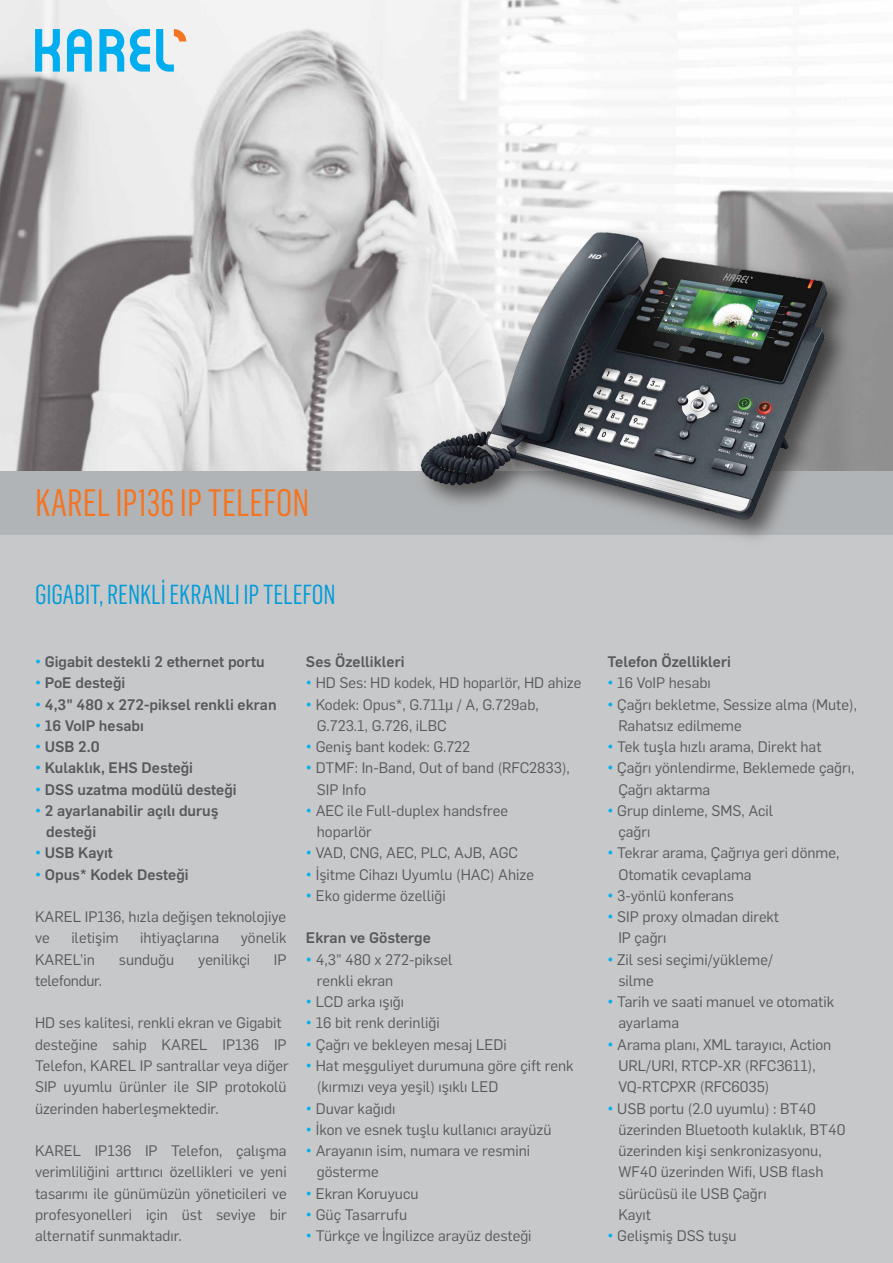
<style>
.page{position:relative;width:893px;height:1263px;background:#fff}
.page>*{position:absolute;margin:0;border:0;box-sizing:border-box;transform-origin:0 0}
.t1{font:37.5px "Flama Condensed";color:#f47421}
.t2{font:27px "Flama Condensed";letter-spacing:-.005em;color:#009cd9}
.t3{font:15px/21.3px "Flama";color:#58595b}
.t4{font:500 15px/21.3px "Flama";color:#58595b}
.t5{font:15px "Flama";letter-spacing:-.02em;color:#58595b}
.s1{color:#00aeef}
.s2{font-weight:500;color:#00aeef}
</style>
<div class="page">
<div style="left:0;top:416px;width:893px;height:847px;background:#c7c8ca"></div>
<img style="left:0;top:0;width:893px;height:471px">
<div style="left:0;top:471px;width:893px;height:63px;background:#b1b4b6"></div>
<svg style="left:99px;top:29px;width:25px;height:43px"></svg>
<svg style="left:67px;top:29px;width:25px;height:43px"></svg>
<svg style="left:35px;top:29px;width:25px;height:43px"></svg>
<svg style="left:130px;top:29px;width:20px;height:43px"></svg>
<svg style="left:156px;top:29px;width:30px;height:43px"></svg>
<img style="left:409px;top:221px;width:451px;height:314px">
<img style="left:414px;top:227px;width:424px;height:312px">
<h1 class="t1" style="left:35px;top:479px;width:276px">KAREL IP136 IP TELEFON</h1>
<h2 class="t2" style="left:35px;top:577px;width:302px">GIGABIT, RENKLİ EKRANLI IP TELEFON</h2>
<p class="t4" style="left:35px;top:650px;width:231px"><span class="s1">•</span> Gigabit destekli 2 ethernet portu</p>
<p class="t4" style="left:35px;top:671px;width:92px"><span class="s1">•</span> PoE desteği</p>
<p class="t4" style="left:35px;top:692px;width:243px"><span class="s1">•</span> 4,3" 480 x 272-piksel renkli ekran</p>
<p class="t4" style="left:35px;top:714px;width:110px"><span class="s1">•</span> 16 VoIP hesabı</p>
<p class="t4" style="left:35px;top:735px;width:66px"><span class="s1">•</span> USB 2.0</p>
<p class="t4" style="left:35px;top:756px;width:160px"><span class="s1">•</span> Kulaklık, EHS Desteği</p>
<p class="t4" style="left:35px;top:777px;width:203px"><span class="s1">•</span> DSS uzatma modülü desteği</p>
<p class="t4" style="left:46px;top:799px;width:174px;text-indent:-11px"><span class="s1">•</span> 2 ayarlanabilir açılı duruş desteği</p>
<p class="t4" style="left:35px;top:841px;width:79px"><span class="s1">•</span> USB Kayıt</p>
<p class="t4" style="left:35px;top:862px;width:155px"><span class="s1">•</span> Opus* Kodek Desteği</p>
<p class="t3" style="left:35px;top:905px;width:253px">KAREL IP136, hızla değişen teknolojiye ve</p>
<p class="t3" style="left:71px;top:926px;width:49px">iletişim</p>
<p class="t3" style="left:140px;top:926px;width:80px">ihtiyaçlarına</p>
<p class="t3" style="left:241px;top:926px;width:47px">yönelik</p>
<p class="t3" style="left:35px;top:948px;width:61px">KAREL’in</p>
<p class="t3" style="left:119px;top:948px;width:57px">sunduğu</p>
<p class="t3" style="left:198px;top:948px;width:53px">yenilikçi</p>
<p class="t3" style="left:274px;top:948px;width:14px">IP</p>
<p class="t5" style="left:35px;top:970px;width:68px">telefondur.</p>
<p class="t3" style="left:35px;top:1011px;width:255px">HD ses kalitesi, renkli ekran ve Gigabit desteğine sahip KAREL IP136 IP Telefon, KAREL IP santrallar veya diğer SIP uyumlu ürünler ile SIP protokolü üzerinden haberleşmektedir.</p>
<p class="t3" style="left:35px;top:1139px;width:253px;text-align:justify">KAREL IP136 IP Telefon, çalışma verimliliğini arttırıcı özellikleri ve yeni tasarımı ile günümüzün yöneticileri ve profesyonelleri için üst seviye bir alternatif sunmaktadır.</p>
<p class="t4" style="left:306px;top:650px;width:100px">Ses Özellikleri</p>
<p class="t3" style="left:306px;top:671px;width:277px"><span class="s2">•</span> HD Ses: HD kodek, HD hoparlör, HD ahize</p>
<p class="t3" style="left:317px;top:693px;width:223px;text-indent:-11px"><span class="s2">•</span> Kodek: Opus*, G.711µ / A, G.729ab,<br>G.723.1, G.726, iLBC</p>
<p class="t3" style="left:306px;top:735px;width:166px"><span class="s2">•</span> Geniş bant kodek: G.722</p>
<p class="t3" style="left:317px;top:756px;width:255px;text-indent:-11px"><span class="s2">•</span> DTMF: In-Band, Out of band (RFC2833),<br>SIP Info</p>
<p class="t3" style="left:317px;top:799px;width:193px;text-indent:-11px"><span class="s2">•</span> AEC ile Full-duplex handsfree hoparlör</p>
<p class="t3" style="left:306px;top:841px;width:214px"><span class="s2">•</span> VAD, CNG, AEC, PLC, AJB, AGC</p>
<p class="t3" style="left:306px;top:863px;width:230px"><span class="s2">•</span> İşitme Cihazı Uyumlu (HAC) Ahize</p>
<p class="t3" style="left:306px;top:884px;width:141px"><span class="s2">•</span> Eko giderme özelliği</p>
<p class="t4" style="left:306px;top:926px;width:126px">Ekran ve Gösterge</p>
<p class="t3" style="left:317px;top:948px;width:137px;text-indent:-11px"><span class="s2">•</span> 4,3" 480 x 272-piksel renkli ekran</p>
<p class="t3" style="left:306px;top:990px;width:100px"><span class="s2">•</span> LCD arka ışığı</p>
<p class="t3" style="left:306px;top:1011px;width:135px"><span class="s2">•</span> 16 bit renk derinliği</p>
<p class="t3" style="left:306px;top:1033px;width:202px"><span class="s2">•</span> Çağrı ve bekleyen mesaj LEDi</p>
<p class="t3" style="left:317px;top:1054px;width:258px;text-indent:-11px"><span class="s2">•</span> Hat meşguliyet durumuna göre çift renk (kırmızı veya yeşil) ışıklı LED</p>
<p class="t3" style="left:306px;top:1096px;width:91px"><span class="s2">•</span> Duvar kağıdı</p>
<p class="t3" style="left:306px;top:1118px;width:247px"><span class="s2">•</span> İkon ve esnek tuşlu kullanıcı arayüzü</p>
<p class="t3" style="left:317px;top:1139px;width:215px;text-indent:-11px"><span class="s2">•</span> Arayanın isim, numara ve resmini gösterme</p>
<p class="t3" style="left:306px;top:1181px;width:114px"><span class="s2">•</span> Ekran Koruyucu</p>
<p class="t3" style="left:306px;top:1203px;width:103px"><span class="s2">•</span> Güç Tasarrufu</p>
<p class="t3" style="left:306px;top:1224px;width:227px"><span class="s2">•</span> Türkçe ve İngilizce arayüz desteği</p>
<p class="t4" style="left:607px;top:650px;width:125px">Telefon Özellikleri</p>
<p class="t3" style="left:607px;top:671px;width:105px"><span class="s2">•</span> 16 VoIP hesabı</p>
<p class="t3" style="left:618px;top:693px;width:240px;text-indent:-11px"><span class="s2">•</span> Çağrı bekletme, Sessize alma (Mute),<br>Rahatsız edilmeme</p>
<p class="t3" style="left:607px;top:735px;width:216px"><span class="s2">•</span> Tek tuşla hızlı arama, Direkt hat</p>
<p class="t3" style="left:618px;top:756px;width:238px;text-indent:-11px"><span class="s2">•</span> Çağrı yönlendirme, Beklemede çağrı,<br>Çağrı aktarma</p>
<p class="t3" style="left:618px;top:799px;width:156px;text-indent:-11px"><span class="s2">•</span> Grup dinleme, SMS, Acil çağrı</p>
<p class="t3" style="left:618px;top:841px;width:223px;text-indent:-11px"><span class="s2">•</span> Tekrar arama, Çağrıya geri dönme,<br>Otomatik cevaplama</p>
<p class="t3" style="left:607px;top:884px;width:128px"><span class="s2">•</span> 3-yönlü konferans</p>
<p class="t3" style="left:618px;top:905px;width:162px;text-indent:-11px"><span class="s2">•</span> SIP proxy olmadan direkt<br>IP çağrı</p>
<p class="t3" style="left:618px;top:948px;width:156px;text-indent:-11px"><span class="s2">•</span> Zil sesi seçimi/yükleme/ silme</p>
<p class="t3" style="left:618px;top:990px;width:217px;text-indent:-11px"><span class="s2">•</span> Tarih ve saati manuel ve otomatik ayarlama</p>
<p class="t3" style="left:618px;top:1033px;width:214px;text-indent:-11px"><span class="s2">•</span> Arama planı, XML tarayıcı, Action<br>URL/URI, RTCP-XR (RFC3611),<br>VQ-RTCPXR (RFC6035)</p>
<p class="t3" style="left:618px;top:1096px;width:229px;text-indent:-11px"><span class="s2">•</span> USB portu (2.0 uyumlu) : BT40 üzerinden Bluetooth kulaklık, BT40 üzerinden kişi senkronizasyonu,<br>WF40 üzerinden Wifi, USB flash sürücüsü ile USB Çağrı<br>Kayıt</p>
<p class="t3" style="left:607px;top:1224px;width:131px"><span class="s2">•</span> Gelişmiş DSS tuşu</p>
</div>
